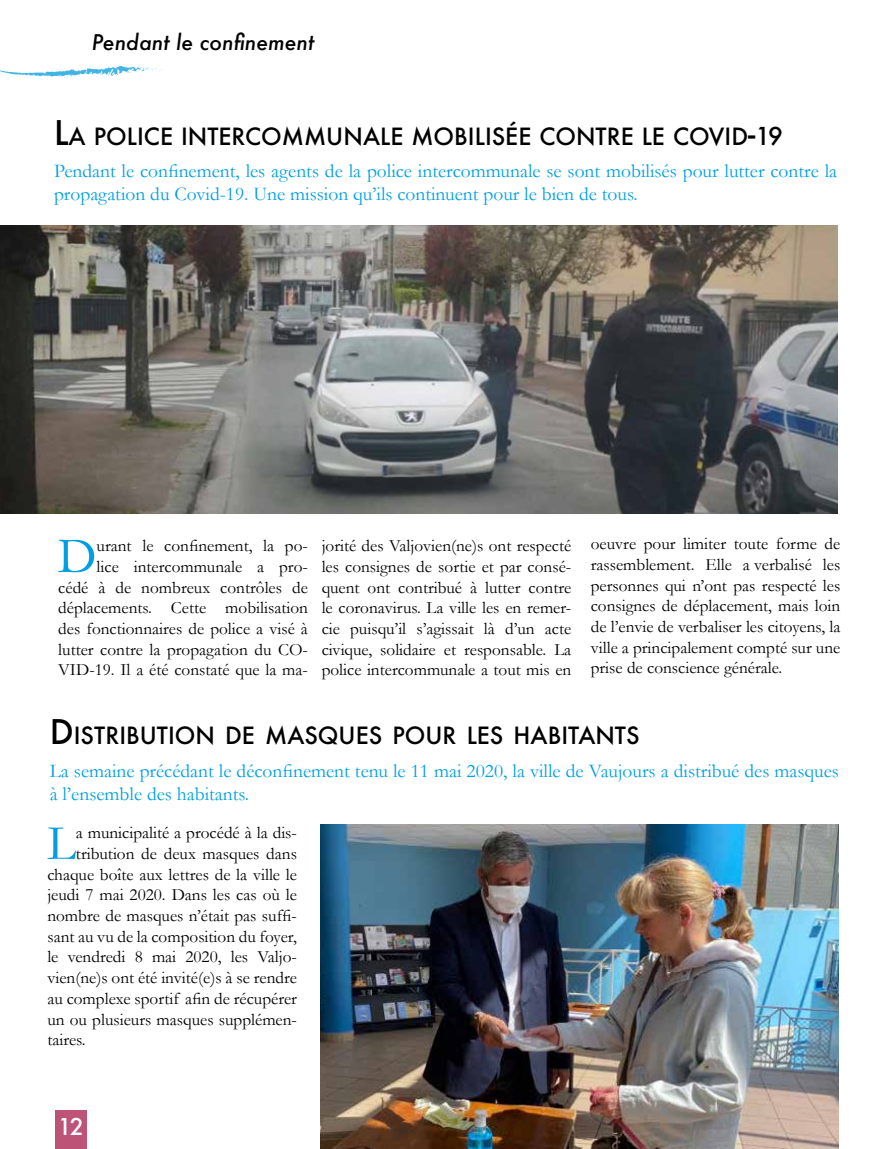
<style>
.page{position:relative;width:893px;height:1149px;background:#fff}
.page>*{position:absolute;margin:0;border:0;box-sizing:border-box;transform-origin:0 0}
.t1{font:50.4px "Garamond";color:#009fe3}
.t2{font:500 23.1px "Futura";color:#000}
.t3{font:500 22.5px "Futura";color:#fff}
.t4{font:italic 500 21px "Futura";color:#000}
.t5{font:19.5px/23.4px "Garamond";color:#009fe3}
.t6{font:17.25px/20.7px "Garamond";color:#000;text-align:justify}
.s1{font-size:33px}
.s2{font-size:24px}
</style>
<div class="page">
<div style="left:55px;top:1110px;width:31px;height:38px;background:#be5378"></div>
<svg style="left:0;top:66px;width:162px;height:11px"></svg>
<img style="left:0;top:225px;width:837px;height:288px">
<img style="left:321px;top:824px;width:518px;height:324px">
<p class="t4" style="left:92px;top:28px;width:224px">Pendant le confinement</p>
<h2 class="t2" style="left:54px;top:120px;width:730px"><span class="s1">L</span>A POLICE I NTERCOMMUNALE MOBI LISÉE CONTRE LE COVI D<span class="s1">-</span><span class="s2">19</span></h2>
<p class="t5" style="left:54px;top:159px;width:784px">Pendant le confinement, les agents de la police intercommunale se sont mobilisés pour lutter contre la propagation du Covid-19. Une mission qu’ils continuent pour le bien de tous.</p>
<p class="t6" style="left:591px;top:532px;width:251px">oeuvre pour limiter toute forme de rassemblement. Elle a verbalisé les personnes qui n’ont pas respecté les consignes de déplacement, mais loin de l’envie de verbaliser les citoyens, la ville a principalement compté sur une prise de conscience générale.</p>
<p class="t6" style="left:58px;top:534px;width:251px;text-align:right">urant le confinement, la po-<br>lice intercommunale a pro-<br>cédé à de nombreux contrôles de déplacements. Cette mobilisation des fonctionnaires de police a visé à lutter contre la propagation du CO-<br>VID-19. Il a été constaté que la ma-</p>
<p class="t6" style="left:322px;top:534px;width:251px">jorité des Valjovien(ne)s ont respecté les consignes de sortie et par consé&shy;quent ont contribué à lutter contre le coronavirus. La ville les en remer&shy;cie puisqu’il s’agissait là d’un acte civique, solidaire et responsable. La police intercommunale a tout mis en</p>
<h2 class="t2" style="left:50px;top:719px;width:591px"><span class="s1">D</span> I STRI BUTI ON DE MASQUES POUR LES HABITANTS</h2>
<p class="t5" style="left:50px;top:758px;width:791px">La semaine précédant le déconfinement tenu le 11 mai 2020, la ville de Vaujours a distribué des masques à l’ensemble des habitants.</p>
<h1 class="t1" style="left:47px;top:808px;width:30px">L</h1>
<p class="t6" style="left:76px;top:821px;width:223px">a municipalité a procédé à la dis-</p>
<h1 class="t1" style="left:58px;top:522px;width:40px">D</h1>
<p class="t6" style="left:76px;top:842px;width:223px">tribution de deux masques dans</p>
<p class="t6" style="left:47px;top:863px;width:251px">chaque boîte aux lettres de la ville le</p>
<p class="t6" style="left:47px;top:883px;width:251px">jeudi 7 mai 2020. Dans les cas où le</p>
<p class="t6" style="left:47px;top:904px;width:251px">nombre de masques n’était pas suffi-</p>
<p class="t6" style="left:47px;top:925px;width:251px">sant au vu de la composition du foyer,</p>
<p class="t6" style="left:47px;top:945px;width:251px">le vendredi 8 mai 2020, les Valjo-</p>
<p class="t6" style="left:47px;top:966px;width:251px">vien(ne)s ont été invité(e)s à se rendre</p>
<p class="t6" style="left:47px;top:987px;width:251px">au complexe sportif afin de récupérer</p>
<p class="t6" style="left:47px;top:1008px;width:251px">un ou plusieurs masques supplémen-</p>
<p class="t6" style="left:47px;top:1028px;width:40px">taires.</p>
<h3 class="t3" style="left:58px;top:1110px;width:27px">12</h3>
</div>
